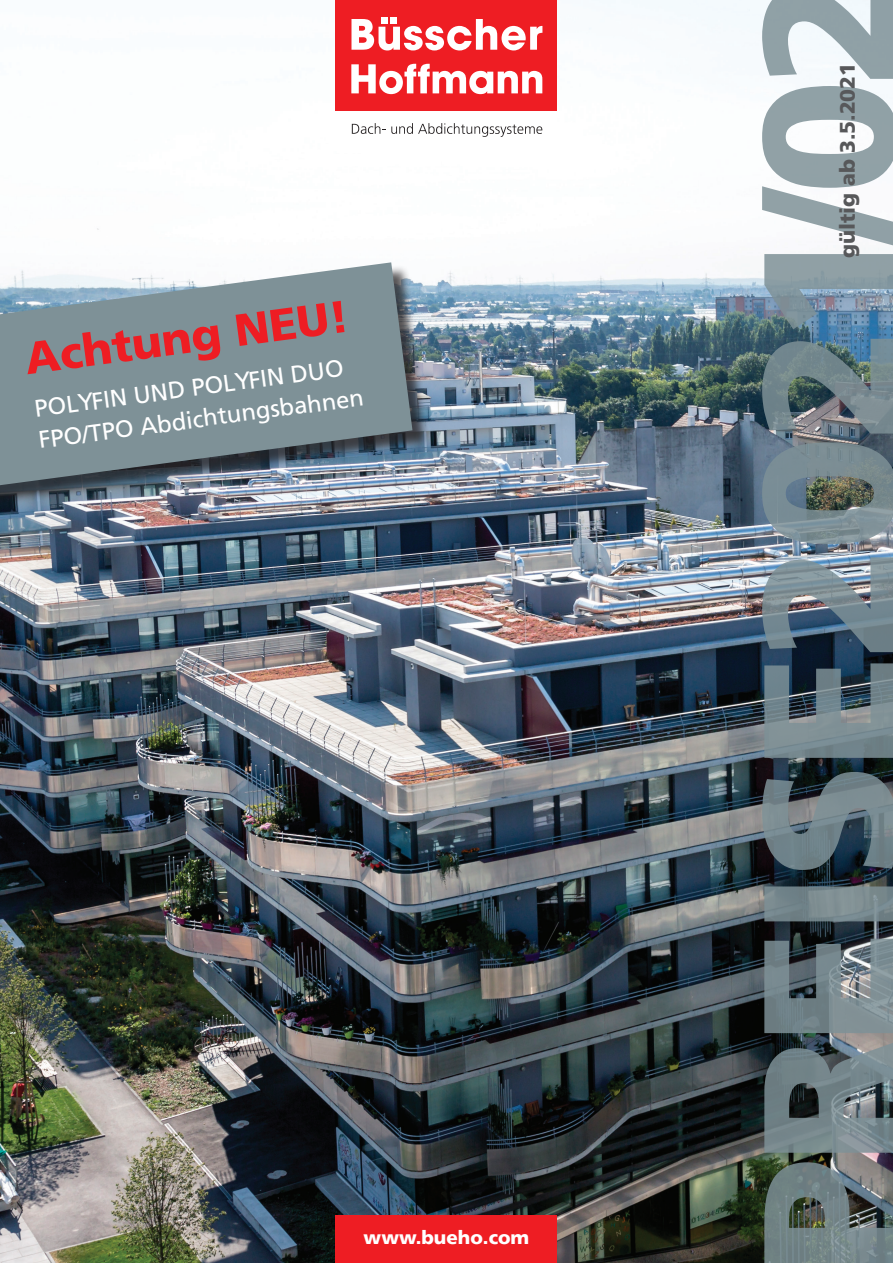
<style>
.page{position:relative;width:893px;height:1263px;background:#fff}
.page>*{position:absolute;margin:0;border:0;box-sizing:border-box;transform-origin:0 0}
.t1{font:900 45px "Frutiger LT";color:#ee1d23}
.t2{font:23.85px/31.5px "Frutiger LT";color:#fff}
.t3{font:900 21px "Frutiger LT";color:#57585a}
.t4{font:900 18.75px "Frutiger LT";color:#fff}
</style>
<div class="page">
<img style="left:0;top:0;width:762px;height:1263px">
<div style="left:336px;top:0;width:221px;height:111px;background:#ee1d23"></div>
<div style="left:381px;top:17px;width:7px;height:7px;background:#fff"></div>
<div style="left:391px;top:17px;width:6px;height:7px;background:#fff"></div>
<svg style="left:351px;top:19px;width:191px;height:31px"></svg>
<svg style="left:351px;top:64px;width:191px;height:30px"></svg>
<div style="left:336px;top:111px;width:221px;height:38px;background:#fff"></div>
<svg style="left:352px;top:123px;width:190px;height:14px"></svg>
<div style="left:336px;top:1216px;width:221px;height:47px;background:#ee1d23"></div>
<img style="left:762px;top:86px;width:131px;height:1177px">
<div style="left:0;top:265px;width:430px;height:242px;background:#231f20;opacity:.75"></div>
<svg style="left:0;top:262px;width:412px;height:223px;background:#84959c"></svg>
<svg style="left:762px;top:0;width:131px;height:79px"></svg>
<h1 class="t1" style="left:21px;top:333px;width:328px;rotate:-8deg">Achtung NEU!</h1>
<p class="t2" style="left:32px;top:394px;width:329px;rotate:-8deg">POLYFIN UND POLYFIN DUO<br>FPO/TPO Abdichtungsbahnen</p>
<p class="t3" style="left:835px;top:258px;width:197px;rotate:-90deg">gültig ab 3.5.2021</p>
<p class="t4" style="left:364px;top:1226px;width:167px">www.bueho.com</p>
</div>
